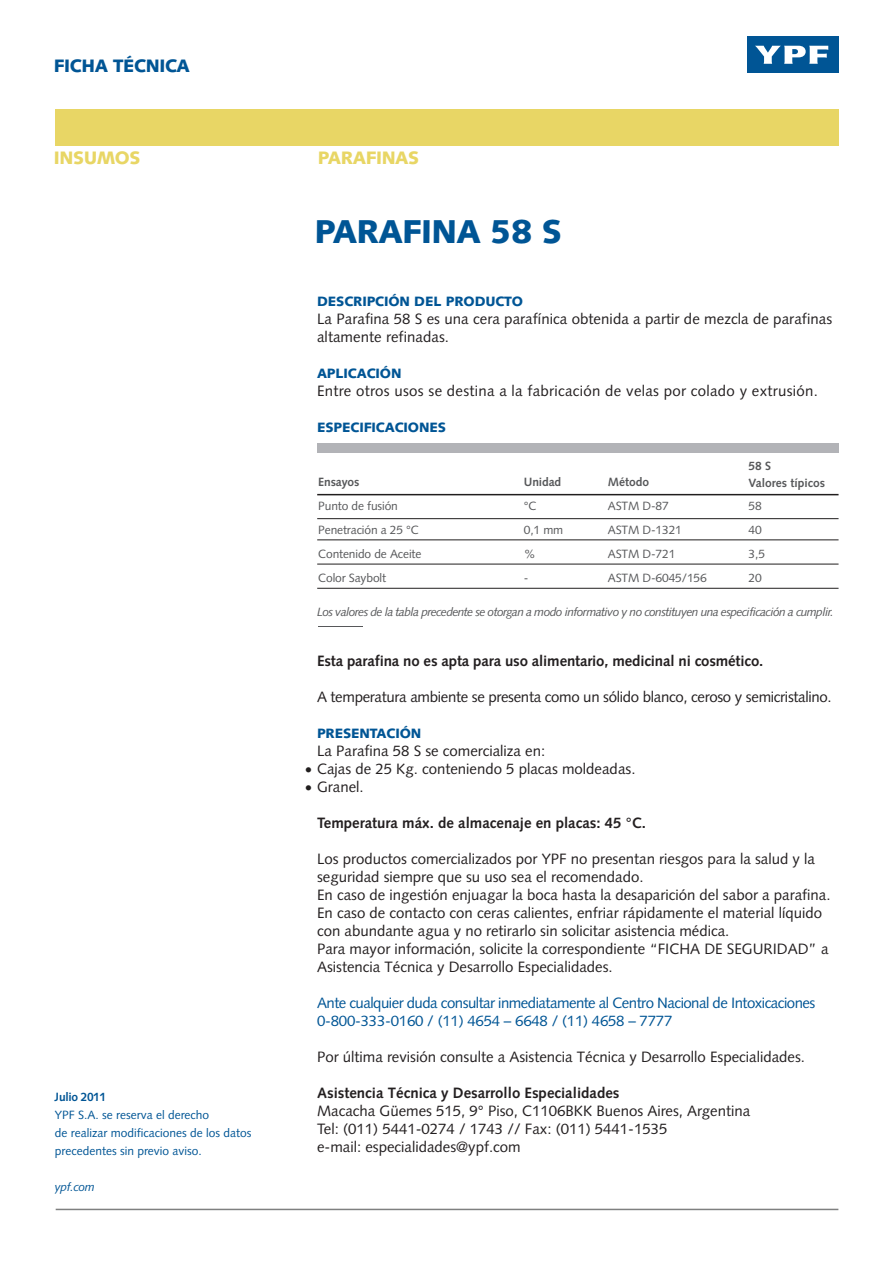
<style>
.page{position:relative;width:893px;height:1263px;background:#fff}
.page>*{position:absolute;margin:0;border:0;box-sizing:border-box;transform-origin:0 0}
.t1{font:900 33px "Syntax";letter-spacing:-.02em;color:#005595}
.t2{font:900 18px "Syntax";letter-spacing:-.02em;color:#e8d665}
.t3{font:900 18px "Syntax";letter-spacing:-.02em;color:#005595}
.t4{font:15px/18px "Syntax";color:#231f20}
.t5{font:700 15px "Syntax";color:#231f20}
.t6{font:15px/18px "Syntax";letter-spacing:-.035em;color:#005595}
.t7{font:15px "Syntax";letter-spacing:-.02em;color:#231f20}
.t8{font:15px "Syntax";letter-spacing:.02em;color:#231f20}
.t9{font:900 13.5px "Syntax";letter-spacing:-.01em;color:#005595}
.t10{font:12px/24px "Syntax";letter-spacing:-.01em;color:#57585a}
.t11{font:italic 12px "Syntax";letter-spacing:-.05em;color:#57585a}
.t12{font:12px/18px "Syntax";color:#005595}
.t13{font:700 12px/16.5px "Syntax";color:#57585a}
.t14{font:700 12px "Syntax";letter-spacing:-.03em;color:#005595}
.t15{font:italic 12px "Syntax";letter-spacing:-.03em;color:#005595}
.s1{color:#211e1e}
</style>
<div class="page">
<div style="left:55px;top:109px;width:783px;height:36px;background:#e8d665"></div>
<div style="left:317px;top:443px;width:521px;height:9px;background:#b2b3b7"></div>
<hr style="left:317px;top:494px;width:521px;height:1px;background:#211e1e">
<hr style="left:317px;top:518px;width:521px;height:1px;background:#211e1e">
<hr style="left:317px;top:540px;width:521px;height:1px;background:#211e1e">
<hr style="left:317px;top:564px;width:521px;height:1px;background:#211e1e">
<hr style="left:317px;top:588px;width:521px;height:1px;background:#211e1e">
<div style="left:747px;top:37px;width:91px;height:36px;background:#005595"></div>
<svg style="left:755px;top:46px;width:73px;height:18px"></svg>
<hr style="left:56px;top:1209px;width:782px;height:1px;background:#7f8080">
<hr style="left:318px;top:626px;width:44px;height:1px;background:#57585a">
<p class="t3" style="left:54px;top:55px;width:138px">FICHA TÉCNICA</p>
<p class="t2" style="left:54px;top:147px;width:88px">INSUMOS</p>
<p class="t14" style="left:55px;top:1090px;width:53px">Julio 2011</p>
<p class="t12" style="left:55px;top:1106px;width:198px">YPF S.A. se reserva el derecho<br>de realizar modificaciones de los datos precedentes sin previo aviso.</p>
<p class="t15" style="left:55px;top:1179px;width:41px">ypf.com</p>
<p class="t2" style="left:318px;top:147px;width:103px">PARAFINAS</p>
<h1 class="t1" style="left:314px;top:212px;width:249px">PARAFINA 58 S</h1>
<p class="t9" style="left:317px;top:293px;width:208px">DESCRIPCIÓN DEL PRODUCTO</p>
<p class="t4" style="left:317px;top:310px;width:517px">La Parafina 58 S es una cera parafínica obtenida a partir de mezcla de parafinas altamente refinadas.</p>
<p class="t9" style="left:317px;top:365px;width:86px">APLICACIÓN</p>
<p class="t8" style="left:317px;top:382px;width:502px">Entre otros usos se destina a la fabricación de velas por colado y extrusión.</p>
<p class="t9" style="left:317px;top:419px;width:130px">ESPECIFICACIONES</p>
<p class="t13" style="left:318px;top:473px;width:43px">Ensayos</p>
<p class="t10" style="left:318px;top:494px;width:105px">Punto de fusión<br>Penetración a 25 °C<br>Contenido de Aceite<br>Color Saybolt</p>
<p class="t13" style="left:524px;top:474px;width:39px">Unidad</p>
<p class="t10" style="left:524px;top:494px;width:41px">°C<br>0,1 mm %<br>-</p>
<p class="t13" style="left:748px;top:458px;width:78px">58 S<br>Valores típicos</p>
<p class="t13" style="left:608px;top:474px;width:43px">Método</p>
<p class="t10" style="left:608px;top:494px;width:101px">ASTM D-87<br>ASTM D-1321<br>ASTM D-721<br>ASTM D-6045/156</p>
<p class="t10" style="left:748px;top:494px;width:18px">58<br>40<br>3,5<br>20</p>
<p class="t11" style="left:317px;top:605px;width:518px">Los valores de la tabla precedente se otorgan a modo informativo y no constituyen una especificación a cumplir.</p>
<p class="t5" style="left:317px;top:652px;width:448px">Esta parafina no es apta para uso alimentario, medicinal ni cosmético.</p>
<p class="t7" style="left:317px;top:688px;width:516px">A temperatura ambiente se presenta como un sólido blanco, ceroso y semicristalino.</p>
<p class="t9" style="left:317px;top:725px;width:106px">PRESENTACIÓN</p>
<p class="t4" style="left:317px;top:742px;width:230px">La Parafina 58 S se comercializa en:</p>
<p class="t4" style="left:305px;top:760px;width:332px"><span class="s1">•</span> Cajas de 25 Kg. conteniendo 5 placas moldeadas.</p>
<p class="t4" style="left:305px;top:778px;width:60px"><span class="s1">•</span> Granel.</p>
<p class="t5" style="left:317px;top:814px;width:330px">Temperatura máx. de almacenaje en placas: 45 °C.</p>
<p class="t4" style="left:317px;top:850px;width:515px">Los productos comercializados por YPF no presentan riesgos para la salud y la seguridad siempre que su uso sea el recomendado.<br>En caso de ingestión enjuagar la boca hasta la desaparición del sabor a parafina.<br>En caso de contacto con ceras calientes, enfriar rápidamente el material líquido con abundante agua y no retirarlo sin solicitar asistencia médica.<br>Para mayor información, solicite la correspondiente “FICHA DE SEGURIDAD” a Asistencia Técnica y Desarrollo Especialidades.</p>
<p class="t6" style="left:317px;top:994px;width:500px">Ante cualquier duda consultar inmediatamente al Centro Nacional de Intoxicaciones<br>0-800-333-0160 / (11) 4654 – 6648 / (11) 4658 – 7777</p>
<p class="t4" style="left:317px;top:1048px;width:490px">Por última revisión consulte a Asistencia Técnica y Desarrollo Especialidades.</p>
<p class="t5" style="left:317px;top:1084px;width:304px">Asistencia Técnica y Desarrollo Especialidades</p>
<p class="t4" style="left:317px;top:1102px;width:435px">Macacha Güemes 515, 9° Piso, C1106BKK Buenos Aires, Argentina<br>Tel: (011) 5441-0274 / 1743 // Fax: (011) 5441-1535<br>e-mail: especialidades@ypf.com</p>
</div>
